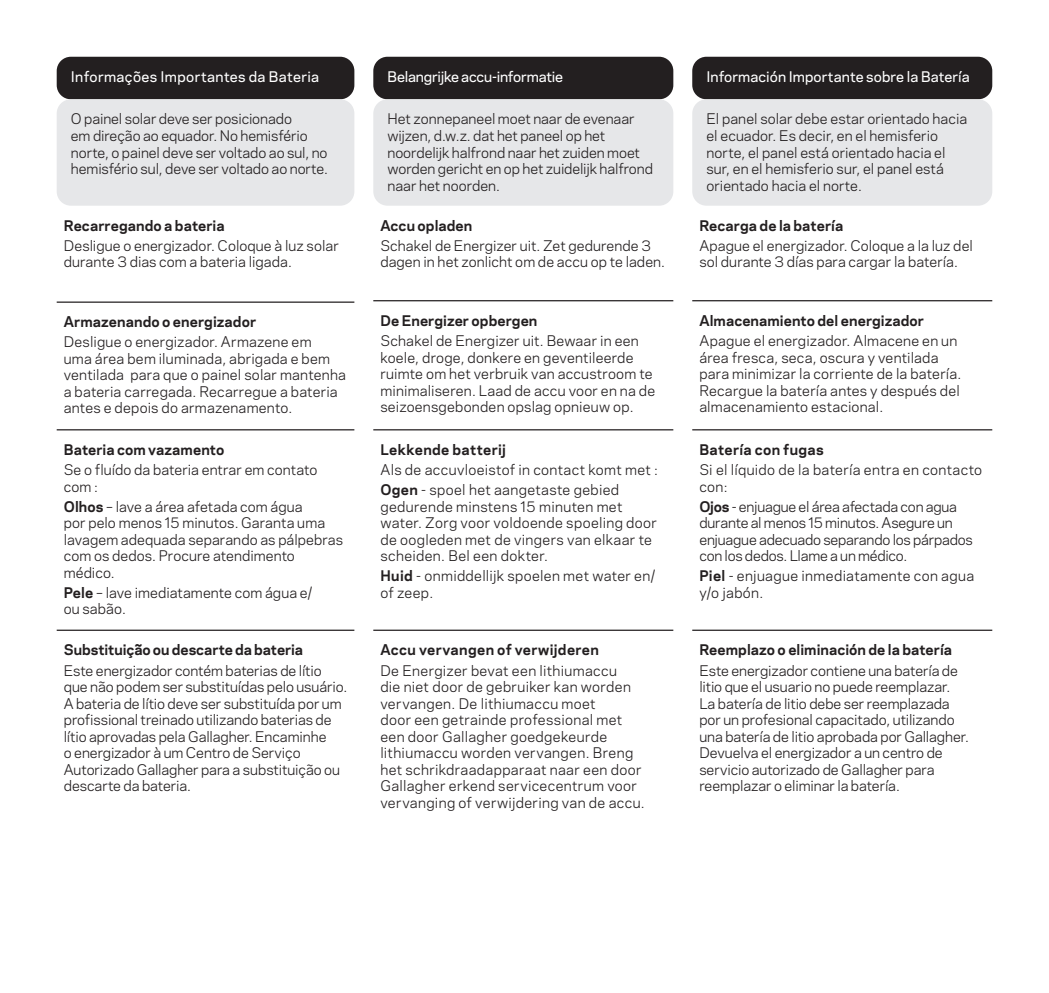
<style>
.page{position:relative;width:1049px;height:993px;background:#fff}
.page>*{position:absolute;margin:0;border:0;box-sizing:border-box;transform-origin:0 0}
.Table_body_text{font:13.75px/16.5px "Galaxie Polaris";letter-spacing:.005em;color:#231f20}
.Table_body_text-2{font:13.75px/16.5px "Galaxie Polaris";letter-spacing:.025em;color:#231f20}
.Table_body_text-3{font:700 13.75px "Galaxie Polaris";letter-spacing:.005em;color:#231f20}
.Table_body_text-4{font:13.75px/16.5px "Galaxie Polaris";letter-spacing:-.015em;color:#231f20}
.Table_body_text-5{font:700 13.75px "Galaxie Polaris";letter-spacing:.025em;color:#231f20}
.Table_body_text-6{font:500 13.75px "Galaxie Polaris";letter-spacing:.005em;color:#fff}
.Table_body_text-7{font:500 13.75px "Galaxie Polaris";letter-spacing:.025em;color:#fff}
.Table_body_text-8{font:500 13.75px "Galaxie Polaris";letter-spacing:-.015em;color:#fff}
.s1{font-weight:700}
</style>
<div class="page">
<hr style="left:373px;top:300px;width:300px;height:1px;background:#231f20">
<hr style="left:373px;top:429px;width:300px;height:1px;background:#231f20">
<hr style="left:373px;top:629px;width:300px;height:1px;background:#231f20">
<div style="left:373px;top:57px;width:300px;height:42px;background:#231f20;border-radius:14px"></div>
<div style="left:373px;top:99px;width:300px;height:107px;background:#e6e7e9;border-radius:14px"></div>
<hr style="left:692px;top:300px;width:300px;height:1px;background:#231f20">
<hr style="left:692px;top:429px;width:300px;height:1px;background:#231f20">
<hr style="left:692px;top:629px;width:300px;height:1px;background:#231f20">
<div style="left:692px;top:57px;width:300px;height:42px;background:#231f20;border-radius:14px"></div>
<div style="left:692px;top:99px;width:300px;height:107px;background:#e6e7e9;border-radius:14px"></div>
<hr style="left:57px;top:301px;width:297px;height:2px;background:#231f20">
<hr style="left:57px;top:429px;width:297px;height:1px;background:#231f20">
<hr style="left:57px;top:629px;width:297px;height:1px;background:#231f20">
<div style="left:57px;top:57px;width:297px;height:42px;background:#231f20;border-radius:14px"></div>
<div style="left:57px;top:99px;width:297px;height:107px;background:#e6e7e9;border-radius:14px"></div>
<p class="Table_body_text-7" style="left:71px;top:66px;width:250px">Informações Importantes da Bateria</p>
<p class="Table_body_text" style="left:71px;top:110px;width:259px">O painel solar deve ser posicionado<br>em direção ao equador. No hemisfério norte, o painel deve ser voltado ao sul, no hemisfério sul, deve ser voltado ao norte.</p>
<p class="Table_body_text-3" style="left:64px;top:215px;width:162px">Recarregando a bateria</p>
<p class="Table_body_text" style="left:64px;top:236px;width:276px">Desligue o energizador. Coloque à luz solar durante 3 dias com a bateria ligada.</p>
<p class="Table_body_text-3" style="left:64px;top:311px;width:194px">Armazenando o energizador</p>
<p class="Table_body_text" style="left:64px;top:333px;width:284px">Desligue o energizador. Armazene em<br>uma área bem iluminada, abrigada e bem ventilada para que o painel solar mantenha a bateria carregada. Recarregue a bateria antes e depois do armazenamento.</p>
<p class="Table_body_text-3" style="left:64px;top:439px;width:162px">Bateria com vazamento</p>
<p class="Table_body_text" style="left:64px;top:460px;width:255px">Se o fluído da bateria entrar em contato com :</p>
<p class="Table_body_text" style="left:64px;top:497px;width:281px"><span class="s1">Olhos</span> – lave a área afetada com água<br>por pelo menos 15 minutos. Garanta uma lavagem adequada separando as pálpebras com os dedos. Procure atendimento médico.</p>
<p class="Table_body_text" style="left:64px;top:583px;width:250px"><span class="s1">Pele</span> – lave imediatamente com água e/ ou sabão.</p>
<p class="Table_body_text-3" style="left:64px;top:639px;width:241px">Substituição ou descarte da bateria</p>
<p class="Table_body_text" style="left:64px;top:661px;width:285px">Este energizador contém baterias de lítio que não podem ser substituídas pelo usuário.<br>A bateria de lítio deve ser substituída por um profissional treinado utilizando baterias de lítio aprovadas pela Gallagher. Encaminhe<br>o energizador à um Centro de Serviço Autorizado Gallagher para a substituição ou descarte da bateria.</p>
<p class="Table_body_text-8" style="left:387px;top:66px;width:177px">Belangrijke accu-informatie</p>
<p class="Table_body_text" style="left:387px;top:110px;width:267px">Het zonnepaneel moet naar de evenaar wijzen, d.w.z. dat het paneel op het noordelijk halfrond naar het zuiden moet worden gericht en op het zuidelijk halfrond naar het noorden.</p>
<p class="Table_body_text-3" style="left:380px;top:215px;width:93px">Accu opladen</p>
<p class="Table_body_text" style="left:380px;top:236px;width:286px">Schakel de Energizer uit. Zet gedurende 3 dagen in het zonlicht om de accu op te laden.</p>
<p class="Table_body_text-3" style="left:380px;top:310px;width:159px">De Energizer opbergen</p>
<p class="Table_body_text" style="left:380px;top:331px;width:276px">Schakel de Energizer uit. Bewaar in een koele, droge, donkere en geventileerde ruimte om het verbruik van accustroom te minimaliseren. Laad de accu voor en na de seizoensgebonden opslag opnieuw op.</p>
<p class="Table_body_text-5" style="left:380px;top:439px;width:127px">Lekkende batterij</p>
<p class="Table_body_text-2" style="left:380px;top:460px;width:279px">Als de accuvloeistof in contact komt met :</p>
<p class="Table_body_text-2" style="left:380px;top:480px;width:278px"><span class="s1">Ogen</span> - spoel het aangetaste gebied gedurende minstens 15 minuten met water. Zorg voor voldoende spoeling door de oogleden met de vingers van elkaar te scheiden. Bel een dokter.</p>
<p class="Table_body_text-2" style="left:380px;top:566px;width:276px"><span class="s1">Huid</span> - onmiddellijk spoelen met water en/ of zeep.</p>
<p class="Table_body_text-5" style="left:380px;top:639px;width:220px">Accu vervangen of verwijderen</p>
<p class="Table_body_text-2" style="left:380px;top:661px;width:266px">De Energizer bevat een lithiumaccu<br>die niet door de gebruiker kan worden vervangen. De lithiumaccu moet<br>door een getrainde professional met een door Gallagher goedgekeurde lithiumaccu worden vervangen. Breng het schrikdraadapparaat naar een door Gallagher erkend servicecentrum voor vervanging of verwijdering van de accu.</p>
<p class="Table_body_text-6" style="left:706px;top:66px;width:265px">Información Importante sobre la Batería</p>
<p class="Table_body_text" style="left:706px;top:110px;width:262px">El panel solar debe estar orientado hacia el ecuador. Es decir, en el hemisferio norte, el panel está orientado hacia el sur, en el hemisferio sur, el panel está orientado hacia el norte.</p>
<p class="Table_body_text-3" style="left:699px;top:215px;width:145px">Recarga de la batería</p>
<p class="Table_body_text" style="left:699px;top:236px;width:275px">Apague el energizador. Coloque a la luz del sol durante 3 días para cargar la batería.</p>
<p class="Table_body_text-3" style="left:699px;top:310px;width:226px">Almacenamiento del energizador</p>
<p class="Table_body_text" style="left:699px;top:331px;width:263px">Apague el energizador. Almacene en un área fresca, seca, oscura y ventilada para minimizar la corriente de la batería.<br>Recargue la batería antes y después del almacenamiento estacional.</p>
<p class="Table_body_text-5" style="left:699px;top:439px;width:126px">Batería con fugas</p>
<p class="Table_body_text-2" style="left:699px;top:460px;width:284px">Si el líquido de la batería entra en contacto con:</p>
<p class="Table_body_text-4" style="left:699px;top:497px;width:275px"><span class="s1">Ojos</span> - enjuague el área afectada con agua durante al menos 15 minutos. Asegure un enjuague adecuado separando los párpados con los dedos. Llame a un médico.</p>
<p class="Table_body_text-2" style="left:699px;top:566px;width:276px"><span class="s1">Piel</span> - enjuague inmediatamente con agua y/o jabón.</p>
<p class="Table_body_text-3" style="left:699px;top:639px;width:254px">Reemplazo o eliminación de la batería</p>
<p class="Table_body_text" style="left:699px;top:661px;width:271px">Este energizador contiene una batería de litio que el usuario no puede reemplazar.<br>La batería de litio debe ser reemplazada por un profesional capacitado, utilizando una batería de litio aprobada por Gallagher.<br>Devuelva el energizador a un centro de servicio autorizado de Gallagher para reemplazar o eliminar la batería.</p>
</div>
